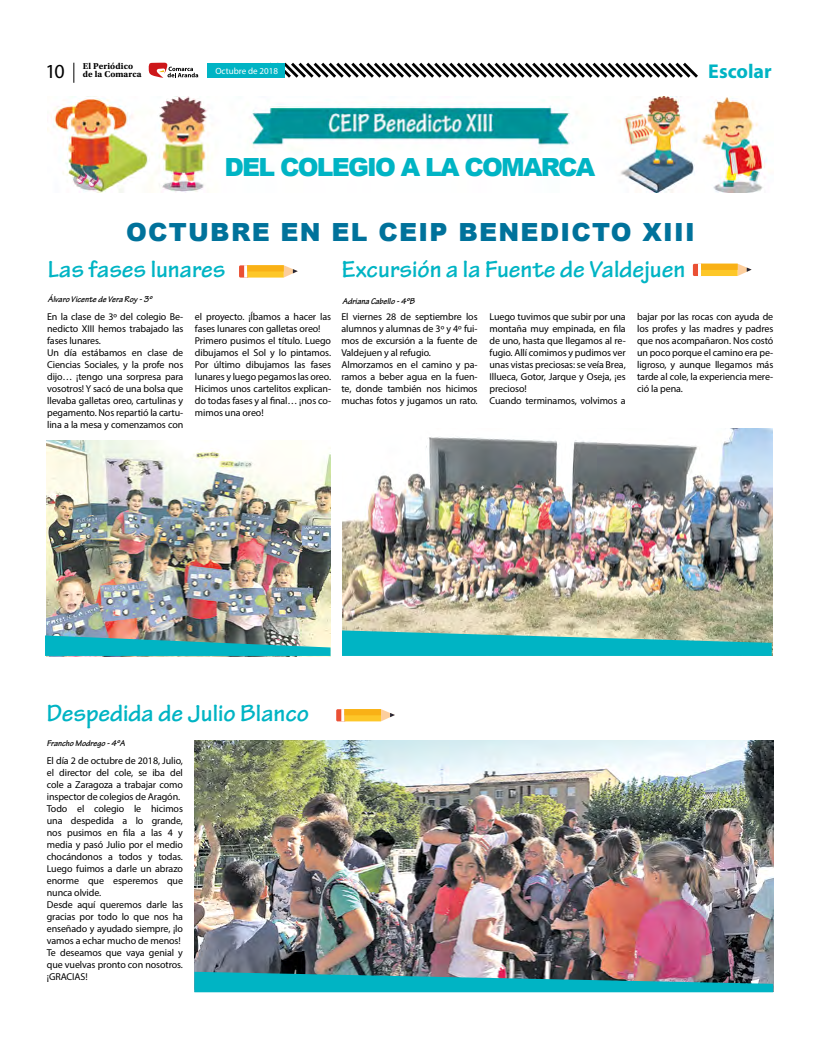
<style>
.page{position:relative;width:820px;height:1049px;background:#fff}
.page>*{position:absolute;margin:0;border:0;box-sizing:border-box;transform-origin:0 0}
.t1{font:700 25px "Tekton Pro";color:#00b4c4}
.t2{font:900 25px "Arial";letter-spacing:.05em;color:#00729b}
.t3{font:900 25px "Arial";letter-spacing:-.07em;color:#00b4c4}
.t4{font:700 20px "Myriad Pro";color:#00b4c4}
.t5{font:20px "Myriad Pro";color:#000}
.t6{font:10px/12px "Myriad Pro";letter-spacing:-.01em;color:#000}
.t7{font:italic 700 9px "Tekton Pro";color:#000}
.t8{font:700 9px "Utopia Std";letter-spacing:.01em;color:#000}
.t9{font:9px "Myriad Pro";color:#fff}
</style>
<div class="page">
<svg style="left:148px;top:63px;width:50px;height:15px"></svg>
<svg style="left:270px;top:62px;width:428px;height:16px"></svg>
<div style="left:207px;top:63px;width:78px;height:15px;background:#00b4c4"></div>
<div style="left:239px;top:265px;width:10px;height:13px;background:#ea5034"></div>
<svg style="left:284px;top:265px;width:13px;height:13px"></svg>
<div style="left:247px;top:265px;width:37px;height:13px;background:#fdc728"></div>
<svg style="left:244px;top:265px;width:3px;height:13px"></svg>
<div style="left:247px;top:265px;width:37px;height:6px;background:#f9b116"></div>
<img style="left:47px;top:440px;width:283px;height:195px">
<img style="left:342px;top:428px;width:430px;height:228px">
<img style="left:194px;top:740px;width:578px;height:232px">
<svg style="left:73px;top:63px;width:1px;height:20px"></svg>
<img style="left:47px;top:96px;width:723px;height:96px">
<div style="left:692px;top:264px;width:10px;height:12px;background:#ea5034"></div>
<svg style="left:737px;top:264px;width:14px;height:12px"></svg>
<div style="left:700px;top:264px;width:37px;height:12px;background:#fdc728"></div>
<svg style="left:698px;top:264px;width:2px;height:12px"></svg>
<div style="left:700px;top:264px;width:37px;height:6px;background:#f9b116"></div>
<div style="left:336px;top:709px;width:10px;height:12px;background:#ea5034"></div>
<svg style="left:381px;top:709px;width:14px;height:12px"></svg>
<div style="left:344px;top:709px;width:37px;height:12px;background:#fdc728"></div>
<svg style="left:341px;top:709px;width:3px;height:12px"></svg>
<div style="left:344px;top:709px;width:37px;height:6px;background:#f9b116"></div>
<img style="left:45px;top:635px;width:285px;height:21px">
<img style="left:194px;top:972px;width:578px;height:20px">
<svg style="left:342px;top:630px;width:429px;height:26px;background:#34b8bb"></svg>
<p class="t8" style="left:83px;top:61px;width:52px">El Periódico</p>
<h2 class="t5" style="left:45px;top:59px;width:21px">10</h2>
<p class="t8" style="left:83px;top:69px;width:60px">de la Comarca</p>
<h2 class="t4" style="left:708px;top:58px;width:65px">Escolar</h2>
<p class="t9" style="left:215px;top:65px;width:64px">Octubre de 2018</p>
<h1 class="t3" style="left:224px;top:149px;width:372px">DEL COLEGIO A LA COMARCA</h1>
<h1 class="t2" style="left:126px;top:214px;width:570px">OCTUBRE EN EL CEIP BENEDICTO XIII</h1>
<h1 class="t1" style="left:48px;top:254px;width:179px">Las fases lunares</h1>
<p class="t6" style="left:47px;top:311px;width:138px">En la clase de 3º del colegio Be&shy;nedicto XIII hemos trabajado las fases lunares.<br>Un día estábamos en clase de<br>Ciencias Sociales, y la profe nos dijo… ¡tengo una sorpresa para vosotros! Y sacó de una bolsa que llevaba galletas oreo, cartulinas y pegamento. Nos repartió la cartu&shy;lina a la mesa y comenzamos con</p>
<p class="t7" style="left:48px;top:294px;width:106px">Álvaro Vicente de Vera Roy - 3º</p>
<p class="t6" style="left:195px;top:311px;width:138px">el proyecto. ¡Íbamos a hacer las fases lunares con galletas oreo!<br>Primero pusimos el título. Luego dibujamos el Sol y lo pintamos.<br>Por último dibujamos las fases lunares y luego pegamos las oreo.<br>Hicimos unos cartelitos explican&shy;do todas fases y al final… ¡nos co&shy;mimos una oreo!</p>
<h1 class="t1" style="left:341px;top:254px;width:345px">Excursión a la Fuente de Valdejuen</h1>
<p class="t6" style="left:341px;top:311px;width:138px">El viernes 28 de septiembre los alumnos y alumnas de 3º y 4º fui&shy;mos de excursión a la fuente de<br>Valdejuen y al refugio.<br>Almorzamos en el camino y pa&shy;ramos a beber agua en la fuen&shy;te, donde también nos hicimos muchas fotos y jugamos un rato.</p>
<p class="t7" style="left:342px;top:296px;width:74px">Adriana Cabello - 4ºB</p>
<p class="t6" style="left:489px;top:311px;width:138px">Luego tuvimos que subir por una montaña muy empinada, en fila de uno, hasta que llegamos al re&shy;fugio. Allí comimos y pudimos ver unas vistas preciosas: se veía Brea,<br>Illueca, Gotor, Jarque y Oseja, ¡es precioso!<br>Cuando terminamos, volvimos a</p>
<p class="t6" style="left:636px;top:311px;width:138px;text-align:justify">bajar por las rocas con ayuda de los profes y las madres y padres que nos acompañaron. Nos costó un poco porque el camino era pe&shy;ligroso, y aunque llegamos más tarde al cole, la experiencia mere&shy;ció la pena.</p>
<h1 class="t1" style="left:47px;top:698px;width:263px">Despedida de Julio Blanco</h1>
<p class="t6" style="left:47px;top:755px;width:138px">El día 2 de octubre de 2018, Julio, el director del cole, se iba del cole a Zaragoza a trabajar como inspector de colegios de Aragón.<br>Todo el colegio le hicimos una despedida a lo grande, nos pusimos en fila a las 4 y media y pasó Julio por el medio chocándonos a todos y todas.<br>Luego fuimos a darle un abrazo enorme que esperemos que nunca olvide.<br>Desde aquí queremos darle las gracias por todo lo que nos ha enseñado y ayudado siempre, ¡lo vamos a echar mucho de menos!<br>Te deseamos que vaya genial y que vuelvas pronto con nosotros. ¡GRACIAS!</p>
<p class="t7" style="left:47px;top:738px;width:80px">Francho Modrego - 4ºA</p>
</div>
